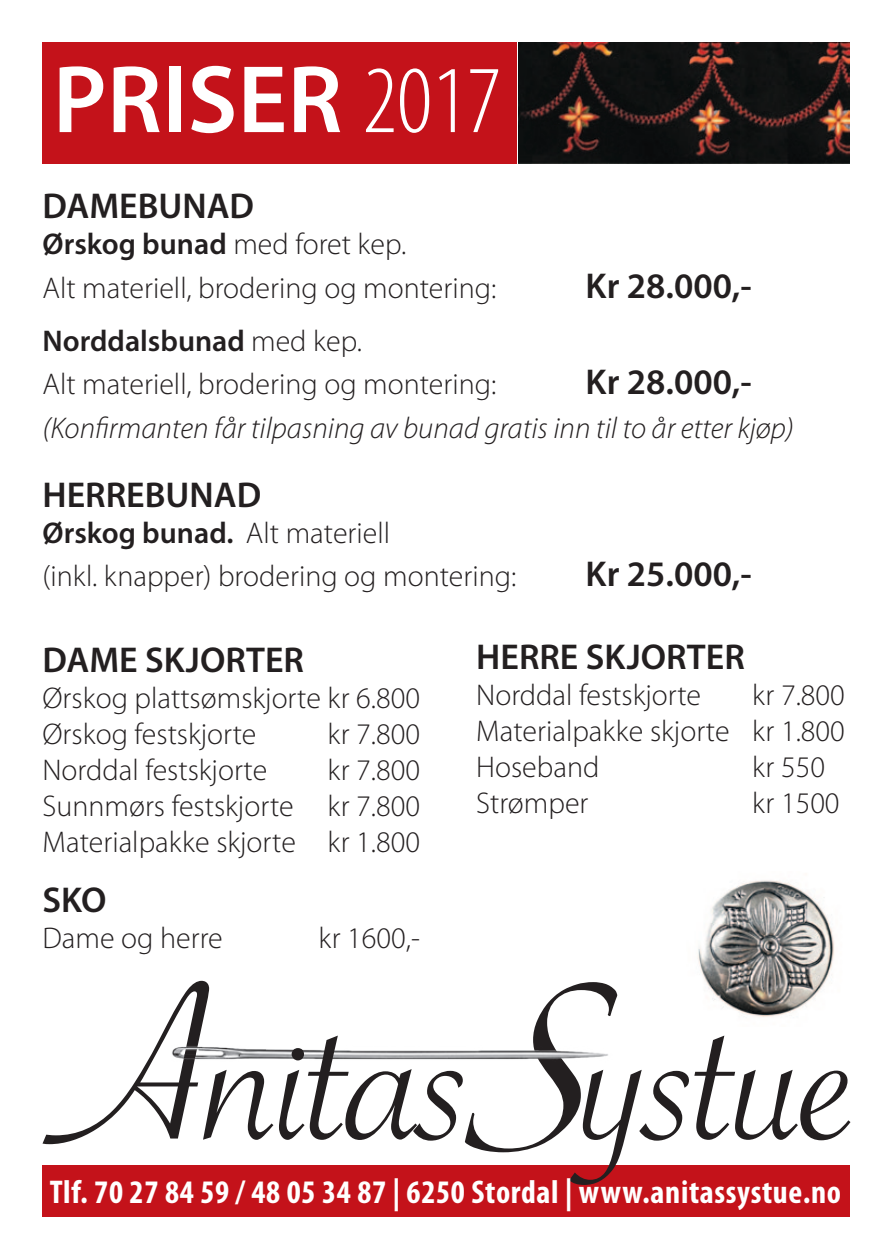
<style>
.page{position:relative;width:893px;height:1259px;background:#fff}
.page>*{position:absolute;margin:0;border:0;box-sizing:border-box;transform-origin:0 0}
.t1{font:600 96.6px "Myriad Pro";color:#fff}
.t2{font:600 36px "Myriad Pro";color:#231f20}
.t3{font:700 condensed 33px "Myriad Pro";letter-spacing:.02em;color:#fff}
.t4{font:300 30px/36px "Myriad Pro";color:#231f20}
.t5{font:italic 300 30px "Myriad Pro";color:#231f20}
.s1{font-weight:300;font-stretch:condensed}
.s2{font-weight:600}
</style>
<div class="page">
<div style="left:43px;top:1165px;width:807px;height:51px;background:#c4121a"></div>
<img style="left:519px;top:43px;width:330px;height:121px">
<img style="left:698px;top:880px;width:137px;height:102px">
<svg style="left:279px;top:982px;width:571px;height:203px"></svg>
<svg style="left:43px;top:981px;width:230px;height:163px"></svg>
<div style="left:43px;top:43px;width:474px;height:121px;background:#c4121a"></div>
<h1 class="t1" style="left:53px;top:38px;width:450px">PRISER <span class="s1">2017</span></h1>
<p class="t2" style="left:43px;top:183px;width:213px">DAMEBUNAD</p>
<p class="t4" style="left:43px;top:222px;width:455px;line-height:43.2px"><span class="s2">Ørskog bunad</span> med foret kep.<br>Alt materiell, brodering og montering:</p>
<p class="t2" style="left:586px;top:263px;width:168px">Kr 28.000,-</p>
<p class="t4" style="left:43px;top:319px;width:455px;line-height:43.2px"><span class="s2">Norddalsbunad</span> med kep.<br>Alt materiell, brodering og montering:</p>
<p class="t2" style="left:586px;top:359px;width:168px">Kr 28.000,-</p>
<p class="t5" style="left:43px;top:410px;width:753px">(Konfirmanten får tilpasning av bunad gratis inn til to år etter kjøp)</p>
<p class="t2" style="left:43px;top:472px;width:220px">HERREBUNAD</p>
<p class="t4" style="left:43px;top:511px;width:475px;line-height:43.2px"><span class="s2">Ørskog bunad.</span> Alt materiell<br>(inkl. knapper) brodering og montering:</p>
<p class="t2" style="left:586px;top:551px;width:168px">Kr 25.000,-</p>
<p class="t2" style="left:43px;top:637px;width:263px">DAME SKJORTER</p>
<p class="t4" style="left:43px;top:680px;width:379px">Ørskog plattsømskjorte kr 6.800<br>Ørskog festskjorte</p>
<p class="t4" style="left:328px;top:716px;width:94px">kr 7.800</p>
<p class="t4" style="left:43px;top:752px;width:226px">Norddal festskjorte</p>
<p class="t4" style="left:43px;top:752px;width:379px;text-align:justify;text-indent:285px">kr 7.800<br>Sunnmørs festskjorte kr 7.800<br>Materialpakke skjorte kr 1.800</p>
<p class="t2" style="left:43px;top:877px;width:66px">SKO</p>
<p class="t4" style="left:43px;top:920px;width:182px">Dame og herre</p>
<p class="t4" style="left:319px;top:920px;width:103px">kr 1600,-</p>
<p class="t2" style="left:476px;top:634px;width:270px">HERRE SKJORTER</p>
<p class="t4" style="left:476px;top:677px;width:226px">Norddal festskjorte</p>
<p class="t4" style="left:476px;top:677px;width:370px;text-align:justify;text-indent:276px">kr 7.800<br>Materialpakke skjorte kr 1.800<br>Hoseband</p>
<p class="t4" style="left:752px;top:749px;width:74px">kr 550</p>
<p class="t4" style="left:476px;top:785px;width:114px">Strømper</p>
<p class="t4" style="left:752px;top:785px;width:89px">kr 1500</p>
<p class="t3" style="left:50px;top:1171px;width:793px">Tlf. 70 27 84 59 / 48 05 34 87 | 6250 Stordal | www.anitassystue.no</p>
</div>
